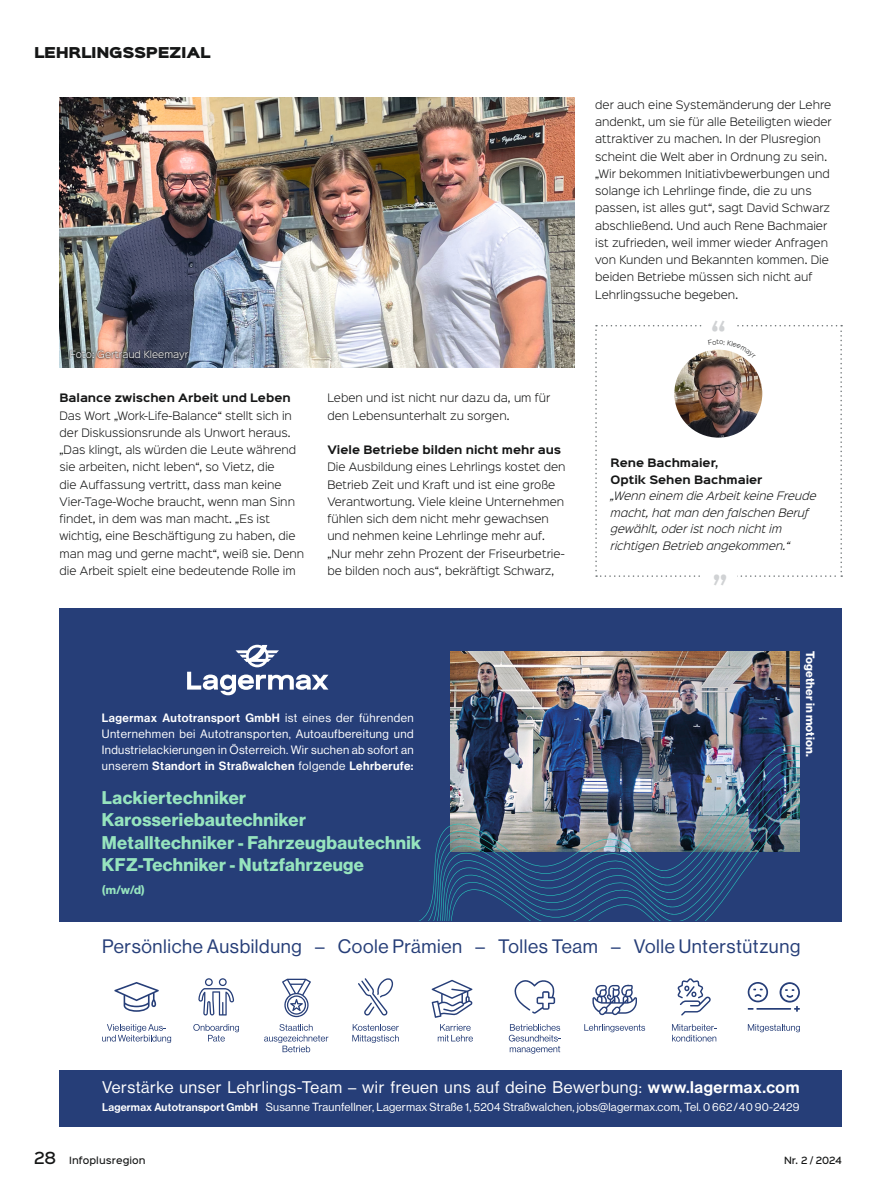
<style>
.page{position:relative;width:893px;height:1191px;background:#fff}
.page>*{position:absolute;margin:0;border:0;box-sizing:border-box;transform-origin:0 0}
.t1{font:300 40.5px "Sinkin Sans 300";color:#d0d2d4}
.t2{font:19.05px "N Haas Grotesk DS Pro 55 Rg";letter-spacing:.03em;color:#263e78}
.t3{font:18px/22.5px "N Haas Grotesk DS Pro 75 Bd";letter-spacing:.02em;color:#96e4be}
.t4{font:16.5px "N Haas Grotesk DS Pro 55 Rg";letter-spacing:.035em;color:#fff}
.t5{font:13.5px "Sinkin Sans 900 X Black";letter-spacing:-.025em;color:#151616}
.t6{font:12px "Helvetica";color:#000}
.t7{font:11.85px/15.8px "N Haas Grotesk DS Pro 55 Rg";letter-spacing:.025em;color:#fff}
.t8{font:11.85px "N Haas Grotesk DS Pro 65 Md";letter-spacing:.035em;color:#fff}
.t9{font:11.85px "N Haas Grotesk DS Pro 75 Bd";letter-spacing:.02em;color:#fff}
.t10{font:11.85px "N Haas Grotesk DS Pro 75 Bd";color:#96e4be}
.t11{font:11.55px "N Haas Grotesk DS Pro 55 Rg";letter-spacing:.02em;color:#fff}
.t12{font:300 10.5px/17.2px "Sinkin Sans 300";color:#151616}
.t13{font:italic 300 10.5px/16.5px "Sinkin Sans 300";color:#151616}
.t14{font:700 10.5px/16.5px "Sinkin Sans 700";color:#151616}
.t15{font:500 9px "Sinkin Sans 500";letter-spacing:.01em;color:#151616}
.t16{font:300 9px "Sinkin Sans 300";color:#fff}
.t17{font:300 6px "Sinkin Sans 300";color:#151616}
.s1{font-family:"N Haas Grotesk DS Pro 55 Rg"}
.s2{font-family:"N Haas Grotesk DS Pro 65 Md"}
.s3{font-family:"N Haas Grotesk DS Pro 65 Md";font-size:10.95px}
.s4{font-size:15px}
</style>
<div class="page">
<div style="left:60px;top:608px;width:782px;height:313px;background:#263e78"></div>
<svg style="left:102px;top:1024px;width:69px;height:19px"></svg>
<svg style="left:193px;top:1024px;width:46px;height:17px"></svg>
<svg style="left:264px;top:1024px;width:64px;height:28px"></svg>
<svg style="left:352px;top:1024px;width:47px;height:19px"></svg>
<svg style="left:438px;top:1024px;width:35px;height:17px"></svg>
<svg style="left:509px;top:1024px;width:52px;height:29px"></svg>
<svg style="left:584px;top:1024px;width:61px;height:8px"></svg>
<svg style="left:672px;top:1024px;width:45px;height:17px"></svg>
<svg style="left:748px;top:1024px;width:52px;height:8px"></svg>
<svg style="left:114px;top:982px;width:45px;height:29px"></svg>
<svg style="left:514px;top:980px;width:41px;height:33px"></svg>
<svg style="left:678px;top:978px;width:33px;height:37px"></svg>
<svg style="left:358px;top:978px;width:35px;height:37px"></svg>
<svg style="left:198px;top:978px;width:36px;height:37px"></svg>
<svg style="left:748px;top:982px;width:52px;height:29px"></svg>
<svg style="left:592px;top:984px;width:45px;height:31px"></svg>
<svg style="left:432px;top:979px;width:41px;height:38px"></svg>
<svg style="left:282px;top:978px;width:29px;height:39px"></svg>
<div style="left:60px;top:1070px;width:782px;height:57px;background:#263e78"></div>
<img style="left:450px;top:651px;width:349px;height:91px">
<svg style="left:187px;top:645px;width:141px;height:50px"></svg>
<img style="left:450px;top:742px;width:349px;height:7px">
<img style="left:450px;top:749px;width:349px;height:7px">
<img style="left:450px;top:756px;width:349px;height:8px">
<img style="left:450px;top:764px;width:349px;height:7px">
<img style="left:450px;top:771px;width:349px;height:7px">
<img style="left:450px;top:778px;width:349px;height:7px">
<img style="left:450px;top:785px;width:349px;height:8px">
<img style="left:450px;top:793px;width:349px;height:7px">
<img style="left:450px;top:800px;width:349px;height:7px">
<svg style="left:419px;top:807px;width:380px;height:114px"></svg>
<img style="left:60px;top:98px;width:514px;height:270px">
<div style="left:69px;top:348px;width:121px;height:14px;background:#151616;opacity:.75"></div>
<svg style="left:595px;top:325px;width:248px;height:252px"></svg>
<p class="t5" style="left:34px;top:45px;width:178px">LEHRLINGSSPEZIAL</p>
<p class="t16" style="left:70px;top:347px;width:120px">Foto: Gertraud Kleemayr</p>
<p class="t14" style="left:60px;top:390px;width:233px">Balance zwischen Arbeit und Leben</p>
<p class="t12" style="left:60px;top:406px;width:246px">Das Wort „Work-Life-Balance“ stellt sich in der Diskussionsrunde als Unwort heraus. „Das klingt, als würden die Leute während sie arbeiten, nicht leben“, so Vietz, die<br>die Auffassung vertritt, dass man keine Vier-Tage-Woche braucht, wenn man Sinn findet, in dem was man macht. „Es ist wichtig, eine Beschäftigung zu haben, die man mag und gerne macht“, weiß sie. Denn die Arbeit spielt eine bedeutende Rolle im</p>
<p class="t12" style="left:327px;top:388px;width:225px">Leben und ist nicht nur dazu da, um für den Lebensunterhalt zu sorgen.</p>
<p class="t14" style="left:327px;top:442px;width:235px">Viele Betriebe bilden nicht mehr aus</p>
<p class="t12" style="left:327px;top:457px;width:240px">Die Ausbildung eines Lehrlings kostet den Betrieb Zeit und Kraft und ist eine große Verantwortung. Viele kleine Unternehmen fühlen sich dem nicht mehr gewachsen und nehmen keine Lehrlinge mehr auf. „Nur mehr zehn Prozent der Friseurbetrie&shy;be bilden noch aus“, bekräftigt Schwarz,</p>
<p class="t6" style="left:64px;top:568px;width:352px">ATP plusregion 184x122.qxp_plusregion 26.04.24 09:53 Seite 1</p>
<p class="t8" style="left:102px;top:711px;width:313px">Lagermax Autotransport GmbH <span class="s1">ist eines der führenden</span></p>
<p class="t7" style="left:102px;top:726px;width:313px">Unternehmen bei Autotransporten, Autoaufbereitung und<br>Industrielackierungen in Österreich. Wir suchen ab sofort an</p>
<p class="t8" style="left:102px;top:758px;width:313px"><span class="s1">unserem</span> Standort in Straßwalchen <span class="s1">folgende</span> Lehrberufe:</p>
<h3 class="t3" style="left:102px;top:786px;width:321px">Lackiertechniker<br>Karosseriebautechniker<br>Metalltechniker - Fahrzeugbautechnik<br>KFZ-Techniker - Nutzfahrzeuge</h3>
<p class="t10" style="left:102px;top:882px;width:45px">(m/w/d)</p>
<p class="t12" style="left:595px;top:95px;width:238px">der auch eine Systemänderung der Lehre andenkt, um sie für alle Beteiligten wieder attraktiver zu machen. In der Plusregion scheint die Welt aber in Ordnung zu sein. „Wir bekommen Initiativbewerbungen und solange ich Lehrlinge finde, die zu uns passen, ist alles gut“, sagt David Schwarz abschließend. Und auch Rene Bachmaier ist zufrieden, weil immer wieder Anfragen von Kunden und Bekannten kommen. Die beiden Betriebe müssen sich nicht auf Lehrlingssuche begeben.</p>
<h1 class="t1" style="left:710px;top:304px;width:17px">“</h1>
<p class="t17" style="left:716px;top:337px;width:4px">t</p>
<p class="t14" style="left:611px;top:455px;width:153px">Rene Bachmaier,<br>Optik Sehen Bachmaier</p>
<p class="t13" style="left:611px;top:487px;width:207px">„Wenn einem die Arbeit keine Freude macht, hat man den falschen Beruf gewählt, oder ist noch nicht im richtigen Betrieb angekommen.“</p>
<h1 class="t1" style="left:728px;top:601px;width:17px;rotate:-180deg">“</h1>
<p class="t9" style="left:817px;top:650px;width:108px;rotate:90deg">Together in motion.</p>
<h2 class="t2" style="left:102px;top:935px;width:700px">Persönliche Ausbildung – Coole Prämien – Tolles Team – Volle Unterstützung</h2>
<h3 class="t4" style="left:102px;top:1077px;width:699px">Verstärke unser Lehrlings-Team – wir freuen uns auf deine Bewerbung: <span class="s2">www.lagermax.com</span></h3>
<p class="t11" style="left:102px;top:1100px;width:699px"><span class="s3">Lagermax Autotransport GmbH</span> Susanne Traunfellner, Lagermax Straße 1, 5204 Straßwalchen, jobs@lagermax.com, Tel. 0 662/40 90-2429</p>
<p class="t15" style="left:34px;top:1152px;width:113px"><span class="s4">28</span> Infoplusregion</p>
<p class="t15" style="left:784px;top:1152px;width:59px">Nr. 2 / 2024</p>
</div>
